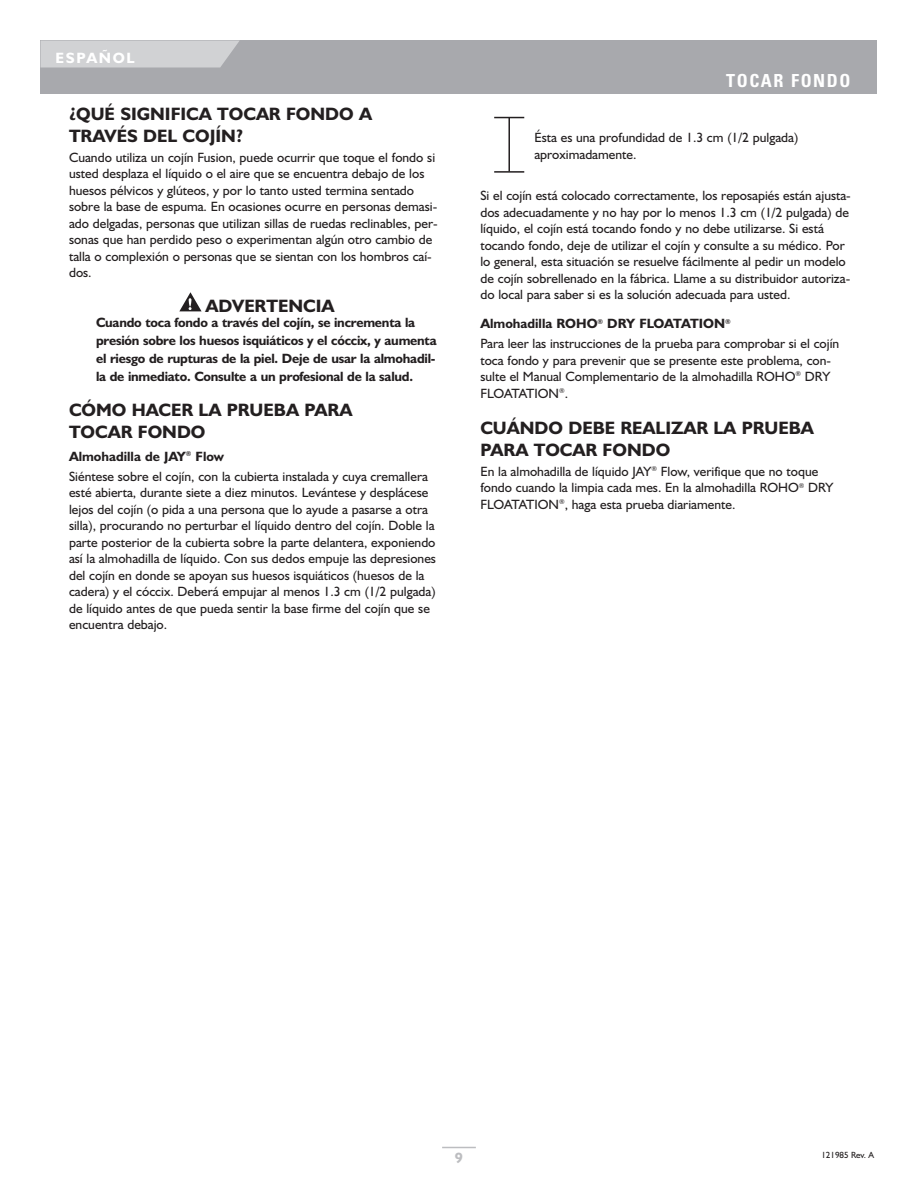
<style>
.page{position:relative;width:918px;height:1188px;background:#fff}
.page>*{position:absolute;margin:0;border:0;box-sizing:border-box;transform-origin:0 0}
.t1{font:700 18px/21.6px "Humanist 521 BT";color:#231f20}
.t2{font:700 condensed 18px "Univers";letter-spacing:.09em;color:#fff}
.t3{font:700 15px "Humanist 521 BT";letter-spacing:.11em;color:#fff}
.t4{font:700 15px "Humanist 521 BT";color:#bcbdc0}
.t5{font:13.5px/16.5px "Humanist 521 BT";color:#231f20}
.t6{font:700 13.5px/18px "Humanist 521 BT";letter-spacing:-.015em;color:#231f20}
.t7{font:9px "Humanist 521 BT";color:#231f20}
.s1{font-weight:700}
</style>
<div class="page">
<div style="left:40px;top:40px;width:838px;height:54px;background:#a8a9ad"></div>
<svg style="left:40px;top:40px;width:200px;height:28px;background:#cdced0"></svg>
<hr style="left:442px;top:1147px;width:34px;height:1px;background:#bcbdc0">
<hr style="left:508px;top:118px;width:2px;height:54px;background:#231f20">
<hr style="left:494px;top:117px;width:30px;height:1px;background:#231f20">
<hr style="left:494px;top:171px;width:30px;height:2px;background:#231f20">
<svg style="left:179px;top:292px;width:23px;height:19px"></svg>
<p class="t3" style="left:56px;top:52px;width:81px">ESPAÑOL</p>
<h1 class="t1" style="left:69px;top:105px;width:305px">¿QUÉ SIGNIFICA TOCAR FONDO A<br>TRAVÉS DEL COJÍN?</h1>
<p class="t5" style="left:69px;top:150px;width:370px">Cuando utiliza un cojín Fusion, puede ocurrir que toque el fondo si usted desplaza el líquido o el aire que se encuentra debajo de los huesos pélvicos y glúteos, y por lo tanto usted termina sentado sobre la base de espuma. En ocasiones ocurre en personas demasi&shy;ado delgadas, personas que utilizan sillas de ruedas reclinables, per&shy;sonas que han perdido peso o experimentan algún otro cambio de talla o complexión o personas que se sientan con los hombros caí&shy;dos.</p>
<h1 class="t1" style="left:206px;top:297px;width:130px">ADVERTENCIA</h1>
<p class="t6" style="left:96px;top:315px;width:342px">Cuando toca fondo a través del cojín, se incrementa la presión sobre los huesos isquiáticos y el cóccix, y aumenta el riesgo de rupturas de la piel. Deje de usar la almohadil&shy;la de inmediato. Consulte a un profesional de la salud.</p>
<h1 class="t1" style="left:69px;top:401px;width:285px">CÓMO HACER LA PRUEBA PARA<br>TOCAR FONDO</h1>
<p class="t5" style="left:69px;top:448px;width:360px;line-height:19.8px"><span class="s1">Almohadilla de JAY</span><sup>®</sup> <span class="s1">Flow<br></span>Siéntese sobre el cojín, con la cubierta instalada y cuya cremallera</p>
<p class="t5" style="left:69px;top:486px;width:368px">esté abierta, durante siete a diez minutos. Levántese y desplácese lejos del cojín (o pida a una persona que lo ayude a pasarse a otra silla), procurando no perturbar el líquido dentro del cojín. Doble la parte posterior de la cubierta sobre la parte delantera, exponiendo así la almohadilla de líquido. Con sus dedos empuje las depresiones del cojín en donde se apoyan sus huesos isquiáticos (huesos de la cadera) y el cóccix. Deberá empujar al menos 1.3 cm (1/2 pulgada) de líquido antes de que pueda sentir la base firme del cojín que se encuentra debajo.</p>
<h1 class="t2" style="left:726px;top:74px;width:126px">TOCAR FONDO</h1>
<p class="t5" style="left:534px;top:131px;width:265px">Ésta es una profundidad de 1.3 cm (1/2 pulgada) aproximadamente.</p>
<p class="t5" style="left:480px;top:189px;width:372px">Si el cojín está colocado correctamente, los reposapiés están ajusta&shy;dos adecuadamente y no hay por lo menos 1.3 cm (1/2 pulgada) de líquido, el cojín está tocando fondo y no debe utilizarse. Si está tocando fondo, deje de utilizar el cojín y consulte a su médico. Por lo general, esta situación se resuelve fácilmente al pedir un modelo de cojín sobrellenado en la fábrica. Llame a su distribuidor autoriza&shy;do local para saber si es la solución adecuada para usted.</p>
<p class="t5" style="left:480px;top:315px;width:360px;line-height:19.8px"><span class="s1">Almohadilla ROHO</span><sup>®</sup> <span class="s1">DRY FLOATATION</span><sup>®<br></sup>Para leer las instrucciones de la prueba para comprobar si el cojín</p>
<p class="t5" style="left:480px;top:353px;width:352px;text-align:justify">toca fondo y para prevenir que se presente este problema, con&shy;sulte el Manual Complementario de la almohadilla ROHO<sup>®</sup> DRY FLOATATION<sup>®</sup>.</p>
<h1 class="t1" style="left:480px;top:420px;width:335px">CUÁNDO DEBE REALIZAR LA PRUEBA<br>PARA TOCAR FONDO</h1>
<p class="t5" style="left:480px;top:465px;width:355px">En la almohadilla de líquido JAY<sup>®</sup> Flow, verifique que no toque fondo cuando la limpia cada mes. En la almohadilla ROHO<sup>®</sup> DRY<br>FLOATATION<sup>®</sup>, haga esta prueba diariamente.</p>
<p class="t4" style="left:455px;top:1152px;width:10px">9</p>
<p class="t7" style="left:821px;top:1152px;width:54px">121985 Rev. A</p>
</div>
